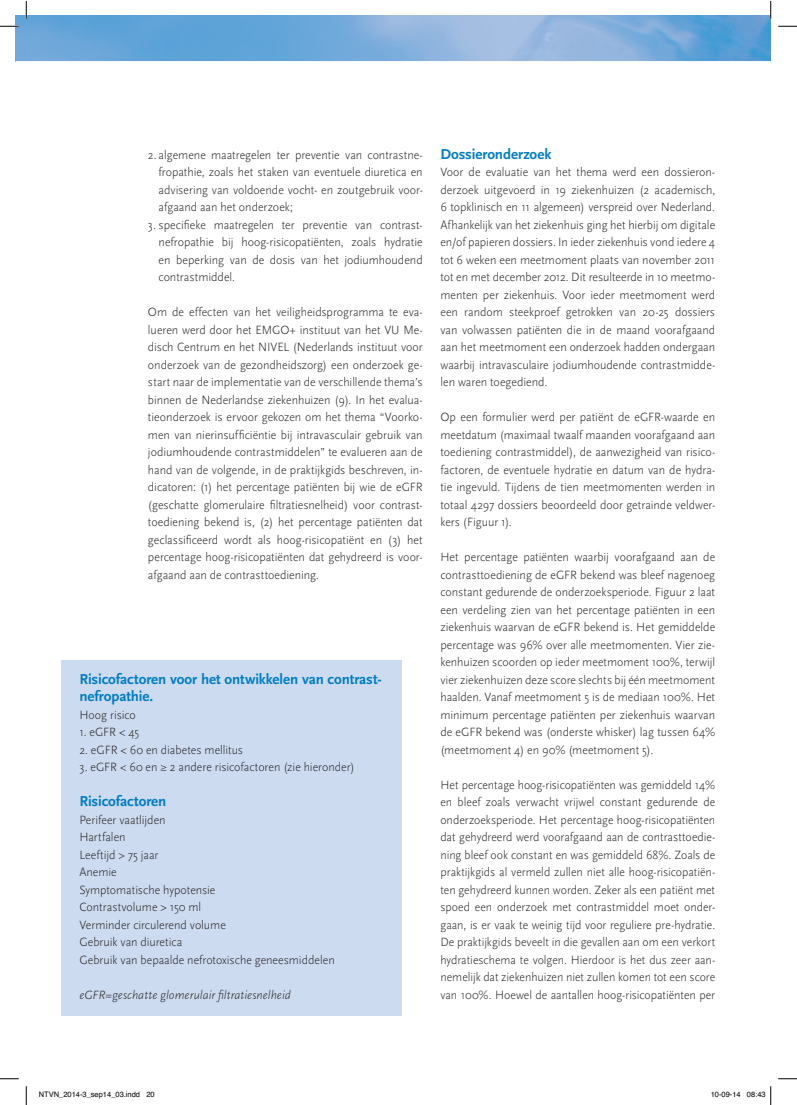
<style>
.page{position:relative;width:797px;height:1105px;background:#fff}
.page>*{position:absolute;margin:0;border:0;box-sizing:border-box;transform-origin:0 0}
.t1{font:700 15px/17.5px "Scala Sans Pro";letter-spacing:-.01em;color:#007cc2}
.t2{font:300 12.5px/17.5px "Scala Sans Pro";color:#231f20;text-align:justify}
.t3{font:300 12.5px/17.5px "Scala Sans Pro";color:#231f20;text-align:justify;scale:.96 1}
.t4{font:italic 300 12.5px "Scala Sans Pro";color:#231f20}
.t5{font:7.5px "Helvetica";color:#000}
</style>
<div class="page">
<img style="left:16px;top:16px;width:754px;height:45px">
<div style="left:62px;top:661px;width:340px;height:355px;background:#ccdbef"></div>
<svg style="left:0;top:25px;width:19px;height:2px"></svg>
<svg style="left:778px;top:25px;width:18px;height:2px"></svg>
<svg style="left:0;top:1078px;width:19px;height:1px"></svg>
<svg style="left:778px;top:1078px;width:18px;height:1px"></svg>
<svg style="left:25px;top:1px;width:2px;height:18px"></svg>
<svg style="left:25px;top:1086px;width:2px;height:19px"></svg>
<svg style="left:770px;top:1px;width:1px;height:18px"></svg>
<svg style="left:770px;top:1086px;width:1px;height:19px"></svg>
<p class="t2" style="left:159px;top:146px;width:266px;text-indent:-11px">2. algemene maatregelen ter preventie van contrastne&shy;fropathie, zoals het staken van eventuele diuretica en advisering van voldoende vocht- en zoutgebruik voor&shy;afgaand aan het onderzoek;</p>
<p class="t2" style="left:159px;top:216px;width:266px;text-indent:-11px">3. specifieke maatregelen ter preventie van contrast&shy;nefropathie bij hoog-risicopatiënten, zoals hydratie en beperking van de dosis van het jodiumhoudend contrast middel.</p>
<p class="t2" style="left:148px;top:303px;width:276px">Om de effecten van het veiligheidsprogramma te eva&shy;lueren werd door het EMGO+ instituut van het VU Me&shy;disch Centrum en het NIVEL (Nederlands instituut voor onderzoek van de gezondheidszorg) een onderzoek ge&shy;start naar de implementatie van de verschillende thema’s binnen de Nederlandse ziekenhuizen (9). In het evalua&shy;tieonderzoek is ervoor gekozen om het thema “Voorko&shy;men van nierinsufficiëntie bij intravasculair gebruik van jodiumhoudende contrastmiddelen” te evalueren aan de hand van de volgende, in de praktijkgids beschreven, in&shy;dicatoren: (1) het percentage patiënten bij wie de eGFR (geschatte glomerulaire filtratiesnelheid) voor contrast&shy;toediening bekend is, (2) het percentage patiënten dat geclassificeerd wordt als hoog-risicopatiënt en (3) het percentage hoog-risicopatiënten dat gehydreerd is voor&shy;afgaand aan de contrasttoediening.</p>
<p class="t1" style="left:79px;top:670px;width:304px">Risicofactoren voor het ontwikkelen van contrast&shy;nefropathie.</p>
<p class="t2" style="left:79px;top:706px;width:58px">Hoog risico</p>
<p class="t2" style="left:79px;top:723px;width:61px">1. eGFR &lt; 45</p>
<p class="t2" style="left:79px;top:741px;width:165px">2. eGFR &lt; 60 en diabetes mellitus</p>
<p class="t2" style="left:79px;top:758px;width:277px">3. eGFR &lt; 60 en ≥ 2 andere risicofactoren (zie hieronder)</p>
<p class="t1" style="left:79px;top:793px;width:88px">Risicofactoren</p>
<p class="t2" style="left:79px;top:811px;width:257px;text-align:left">Perifeer vaatlijden<br>Hartfalen<br>Leeftijd &gt; 75 jaar<br>Anemie<br>Symptomatische hypotensie<br>Contrastvolume &gt; 150 ml<br>Verminder circulerend volume<br>Gebruik van diuretica<br>Gebruik van bepaalde nefrotoxische geneesmiddelen</p>
<p class="t4" style="left:79px;top:988px;width:213px">eGFR=geschatte glomerulair filtratiesnelheid</p>
<p class="t1" style="left:440px;top:145px;width:112px">Dossieronderzoek</p>
<p class="t2" style="left:440px;top:163px;width:276px">Voor de evaluatie van het thema werd een dossieron&shy;derzoek uitgevoerd in 19 ziekenhuizen (2 academisch, 6 topklinisch en 11 algemeen) verspreid over Nederland.<br>Afhankelijk van het ziekenhuis ging het hierbij om digitale en/of papieren dossiers. In ieder ziekenhuis vond iedere 4 tot 6 weken een meetmoment plaats van november 2011 tot en met december 2012. Dit resulteerde in 10 meetmo&shy;menten per ziekenhuis. Voor ieder meetmoment werd een random steekproef getrokken van 20-25 dossiers van volwassen patiënten die in de maand voorafgaand aan het meetmoment een onderzoek hadden ondergaan waarbij intravasculaire jodiumhoudende contrastmidde&shy;len waren toegediend.</p>
<p class="t2" style="left:440px;top:408px;width:276px">Op een formulier werd per patiënt de eGFR-waarde en meetdatum (maximaal twaalf maanden voorafgaand aan toediening contrastmiddel), de aanwezigheid van risico&shy;factoren, de eventuele hydratie en datum van de hydra&shy;tie ingevuld. Tijdens de tien meetmomenten werden in totaal 4297 dossiers beoordeeld door getrainde veldwer&shy;kers (Figuur 1).</p>
<p class="t2" style="left:440px;top:548px;width:276px">Het percentage patiënten waarbij voorafgaand aan de contrasttoediening de eGFR bekend was bleef nagenoeg constant gedurende de onderzoeksperiode. Figuur 2 laat een verdeling zien van het percentage patiënten in een ziekenhuis waarvan de eGFR bekend is. Het gemiddelde percentage was 96% over alle meetmomenten. Vier zie&shy;kenhuizen scoorden op ieder meetmoment 100%, terwijl vier ziekenhuizen deze score slechts bij één meetmoment haalden. Vanaf meetmoment 5 is de mediaan 100%. Het minimum percentage patiënten per ziekenhuis waarvan de eGFR bekend was (onderste whisker) lag tussen 64% (meetmoment 4) en 90% (meetmoment 5).</p>
<p class="t3" style="left:440px;top:776px;width:288px">Het percentage hoog-risicopatiënten was gemiddeld 14% en bleef zoals verwacht vrijwel constant gedurende de onderzoeksperiode. Het percentage hoog-risicopatiënten dat gehydreerd werd voorafgaand aan de contrasttoedie&shy;ning bleef ook constant en was gemiddeld 68%. Zoals de praktijkgids al vermeld zullen niet alle hoog-risicopatiën&shy;ten gehydreerd kunnen worden. Zeker als een patiënt met spoed een onderzoek met contrastmiddel moet onder&shy;gaan, is er vaak te weinig tijd voor reguliere pre-hydratie.<br>De praktijkgids beveelt in die gevallen aan om een verkort hydratieschema te volgen. Hierdoor is het dus zeer aan&shy;nemelijk dat ziekenhuizen niet zullen komen tot een score van 100%. Hoewel de aantallen hoog-risicopatiënten per</p>
<p class="t5" style="left:39px;top:1092px;width:117px">NTVN_2014-3_sep14_03.indd 20</p>
<p class="t5" style="left:710px;top:1092px;width:57px">10-09-14 08:43</p>
</div>
